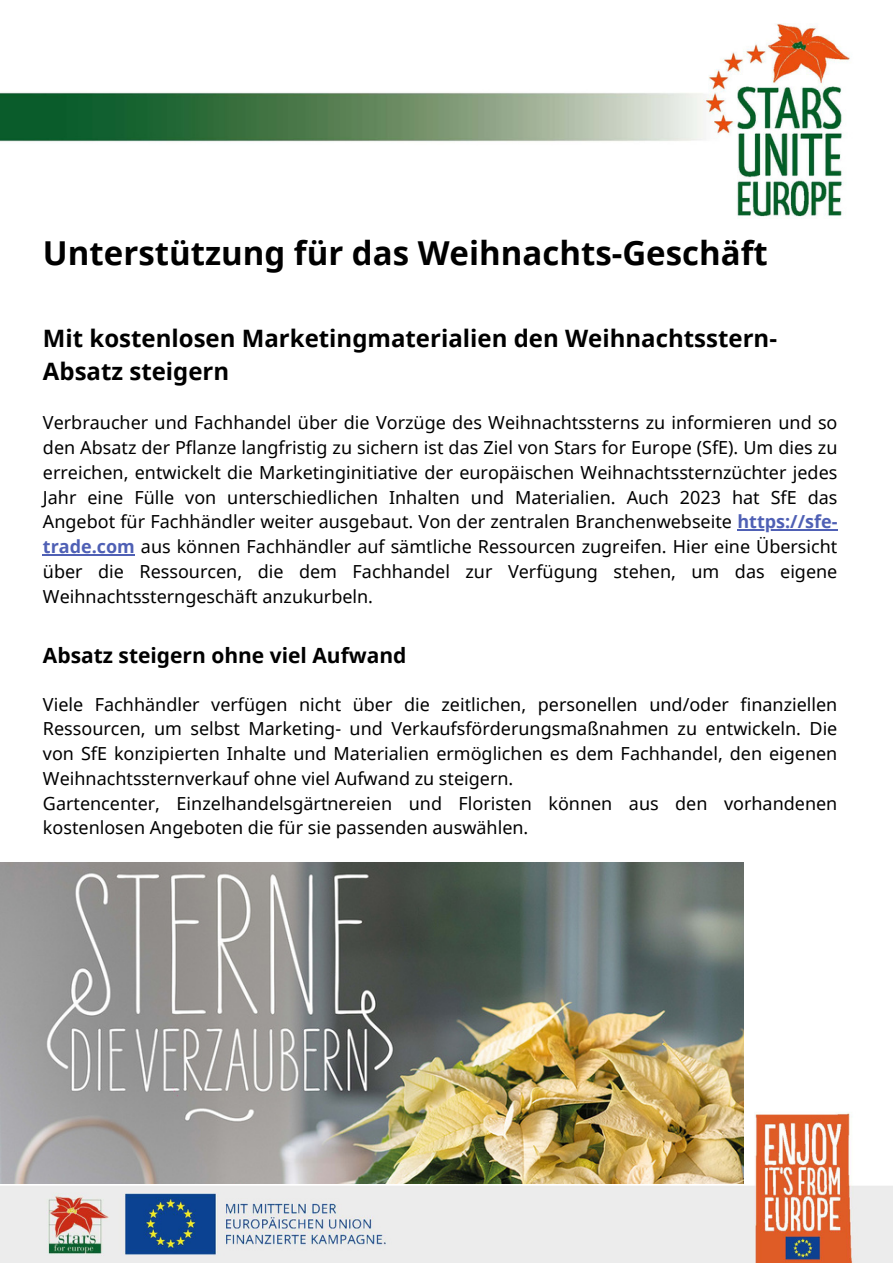
<style>
.page{position:relative;width:893px;height:1264px;background:#fff}
.page>*{position:absolute;margin:0;border:0;box-sizing:border-box;transform-origin:0 0}
.t1{font:700 33px "Noto Sans";color:#000}
.t2{font:700 24px/32.5px "Noto Sans";color:#000}
.t3{font:700 21px "Noto Sans";color:#000}
.t4{font:18px/24.8px "Noto Sans";color:#000;text-align:justify}
.s1{font-weight:700;color:#4f60b5}
</style>
<div class="page">
<img style="left:0;top:23px;width:892px;height:1239px">
<img style="left:0;top:863px;width:743px;height:320px">
<hr style="left:737px;top:529px;width:100px;height:1px;background:#4f60b5">
<hr style="left:43px;top:554px;width:92px;height:1px;background:#4f60b5">
<p class="t1" style="left:43px;top:230px;width:726px">Unterstützung für das Weihnachts-Geschäft</p>
<p class="t2" style="left:43px;top:321px;width:735px">Mit kostenlosen Marketingmaterialien den Weihnachtsstern-<br>Absatz steigern</p>
<p class="t4" style="left:43px;top:410px;width:796px">Verbraucher und Fachhandel über die Vorzüge des Weihnachtssterns zu informieren und so den Absatz der Pflanze langfristig zu sichern ist das Ziel von Stars for Europe (SfE). Um dies zu erreichen, entwickelt die Marketinginitiative der europäischen Weihnachtssternzüchter jedes Jahr eine Fülle von unterschiedlichen Inhalten und Materialien. Auch 2023 hat SfE das Angebot für Fachhändler weiter ausgebaut. Von der zentralen Branchenwebseite <span class="s1">https://sfe&shy;trade.com</span> aus können Fachhändler auf sämtliche Ressourcen zugreifen. Hier eine Übersicht über die Ressourcen, die dem Fachhandel zur Verfügung stehen, um das eigene Weihnachtssterngeschäft anzukurbeln.</p>
<p class="t3" style="left:43px;top:641px;width:365px">Absatz steigern ohne viel Aufwand</p>
<p class="t4" style="left:43px;top:691px;width:796px">Viele Fachhändler verfügen nicht über die zeitlichen, personellen und/oder finanziellen Ressourcen, um selbst Marketing- und Verkaufsförderungsmaßnahmen zu entwickeln. Die von SfE konzipierten Inhalte und Materialien ermöglichen es dem Fachhandel, den eigenen Weihnachtssternverkauf ohne viel Aufwand zu steigern.</p>
<p class="t4" style="left:43px;top:790px;width:795px">Gartencenter, Einzelhandelsgärtnereien und Floristen können aus den vorhandenen kostenlosen Angeboten die für sie passenden auswählen.</p>
</div>
